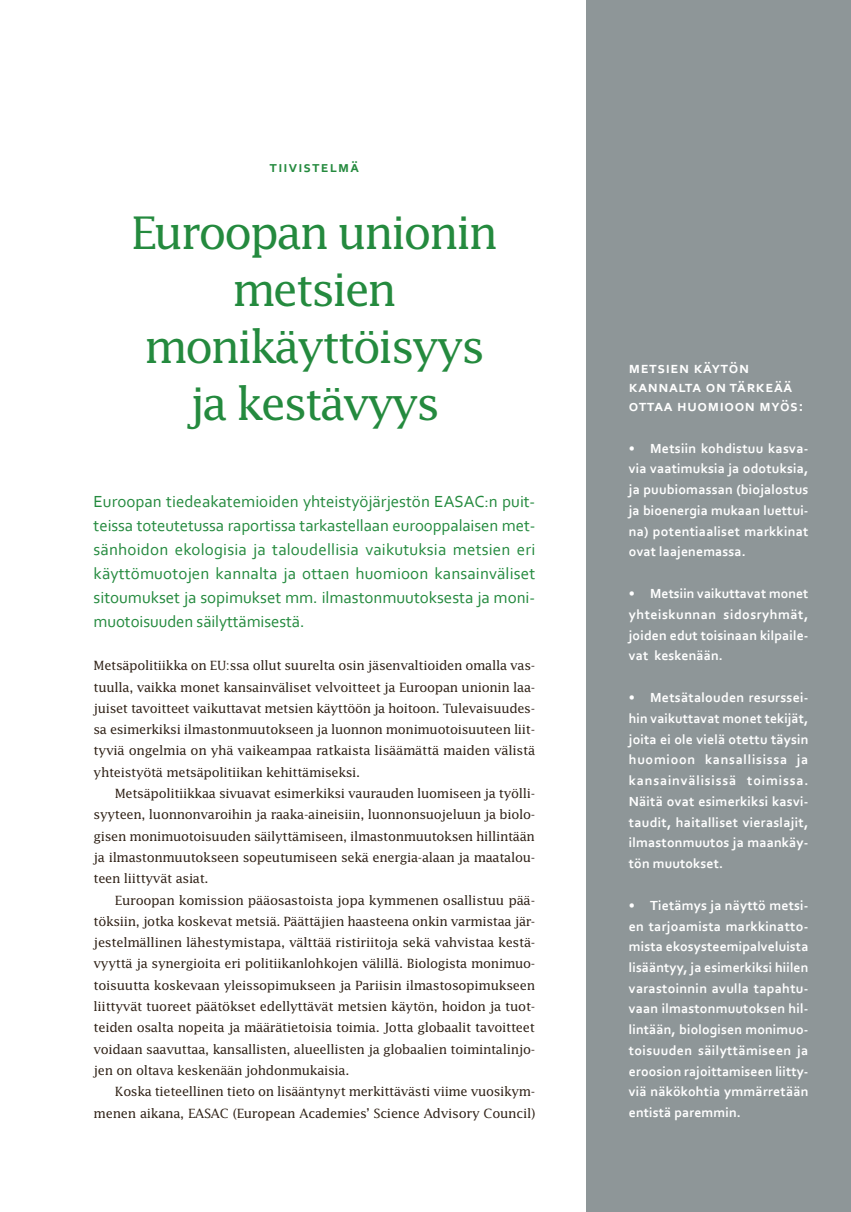
<style>
.page{position:relative;width:851px;height:1212px;background:#fff}
.page>*{position:absolute;margin:0;border:0;box-sizing:border-box;transform-origin:0 0}
.t1{font:45px/57px "Lucida Std";letter-spacing:-.06em;color:#248a3e;text-align:center}
.t2{font:16.8px/24px "Corbel";letter-spacing:-.005em;color:#248a3e;text-align:justify}
.t3{font:700 15.75px/18.8px "Corbel";letter-spacing:.08em;color:#fff}
.t4{font:700 15.3px "Corbel";color:#248a3e}
.t5{font:700 13.8px/20.7px "Corbel";letter-spacing:.01em;color:#fff;text-align:justify}
.t6{font:12.75px/21.3px "Lucida Std";letter-spacing:-.025em;color:#2f2116;text-align:justify}
</style>
<div class="page">
<div style="left:586px;top:0;width:264px;height:1212px;background:#8e9698"></div>
<p class="t4" style="left:270px;top:158px;width:90px">Tiivistelmä</p>
<h1 class="t1" style="left:131px;top:203px;width:369px">Euroopan unionin metsien monikäyttöisyys ja kestävyys</h1>
<p class="t2" style="left:94px;top:489px;width:443px">Euroopan tiedeakatemioiden yhteistyöjärjestön EASAC:n puit&shy;teissa toteutetussa raportissa tarkastellaan eurooppalaisen met&shy;sänhoidon ekologisia ja taloudellisia vaikutuksia metsien eri käyttömuotojen kannalta ja ottaen huomioon kansainväliset sitoumukset ja sopimukset mm. ilmastonmuutoksesta ja moni&shy;muotoisuuden säilyttämisestä.</p>
<p class="t6" style="left:94px;top:655px;width:443px">Metsäpolitiikka on EU:ssa ollut suurelta osin jäsenvaltioiden omalla vas&shy;tuulla, vaikka monet kansainväliset velvoitteet ja Euroopan unionin laa&shy;juiset tavoitteet vaikuttavat metsien käyttöön ja hoitoon. Tulevaisuudes&shy;sa esimerkiksi ilmastonmuutokseen ja luonnon monimuotoisuuteen liit&shy;tyviä ongelmia on yhä vaikeampaa ratkaista lisäämättä maiden välistä yhteistyötä metsäpolitiikan kehittämiseksi.</p>
<p class="t6" style="left:94px;top:782px;width:443px;text-indent:21px">Metsäpolitiikkaa sivuavat esimerkiksi vaurauden luomiseen ja työlli&shy;syyteen, luonnonvaroihin ja raaka-aineisiin, luonnonsuojeluun ja biolo&shy;gisen monimuotoisuuden säilyttämiseen, ilmastonmuutoksen hillintään ja ilmastonmuutokseen sopeutumiseen sekä energia-alaan ja maatalou&shy;teen liittyvät asiat.</p>
<p class="t6" style="left:94px;top:889px;width:443px;text-indent:21px">Euroopan komission pääosastoista jopa kymmenen osallistuu pää&shy;töksiin, jotka koskevat metsiä. Päättäjien haasteena onkin varmistaa jär&shy;jestelmällinen lähestymistapa, välttää ristiriitoja sekä vahvistaa kestä&shy;vyyttä ja synergioita eri politiikanlohkojen välillä. Biologista monimuo&shy;toisuutta koskevaan yleissopimukseen ja Pariisin ilmastosopimukseen liittyvät tuoreet päätökset edellyttävät metsien käytön, hoidon ja tuot&shy;teiden osalta nopeita ja määrätietoisia toimia. Jotta globaalit tavoitteet voidaan saavuttaa, kansallisten, alueellisten ja globaalien toimintalinjo&shy;jen on oltava keskenään johdonmukaisia.</p>
<p class="t6" style="left:94px;top:1081px;width:443px;text-align:right">Koska tieteellinen tieto on lisääntynyt merkittävästi viime vuosikym&shy;menen aikana, EASAC (European Academies’ Science Advisory Council)</p>
<p class="t3" style="left:628px;top:358px;width:176px">Metsien käytön kannalta on tärkeää ottaa huomioon myös:</p>
<p class="t5" style="left:628px;top:437px;width:181px">• Metsiin kohdistuu kasva&shy;via vaatimuksia ja odotuksia, ja puubiomassan (biojalostus ja bioenergia mukaan luettui&shy;na) potentiaaliset markkinat ovat laajenemassa.</p>
<p class="t5" style="left:628px;top:583px;width:181px">• Metsiin vaikuttavat monet yhteiskunnan sidosryhmät, joiden edut toisinaan kilpaile&shy;vat keskenään.</p>
<p class="t5" style="left:628px;top:687px;width:181px">• Metsätalouden resurssei&shy;hin vaikuttavat monet tekijät, joita ei ole vielä otettu täysin huomioon kansallisissa ja kansainvälisissä toimissa.<br>Näitä ovat esimerkiksi kasvi&shy;taudit, haitalliset vieraslajit, ilmastonmuutos ja maankäy&shy;tön muutokset.</p>
<p class="t5" style="left:628px;top:895px;width:181px">• Tietämys ja näyttö metsi&shy;en tarjoamista markkinatto&shy;mista ekosysteemipalveluista lisääntyy, ja esimerkiksi hiilen varastoinnin avulla tapahtu&shy;vaan ilmastonmuutoksen hil&shy;lintään, biologisen monimuo&shy;toisuuden säilyttämiseen ja eroosion rajoittamiseen liitty&shy;viä näkökohtia ymmärretään entistä paremmin.</p>
</div>
